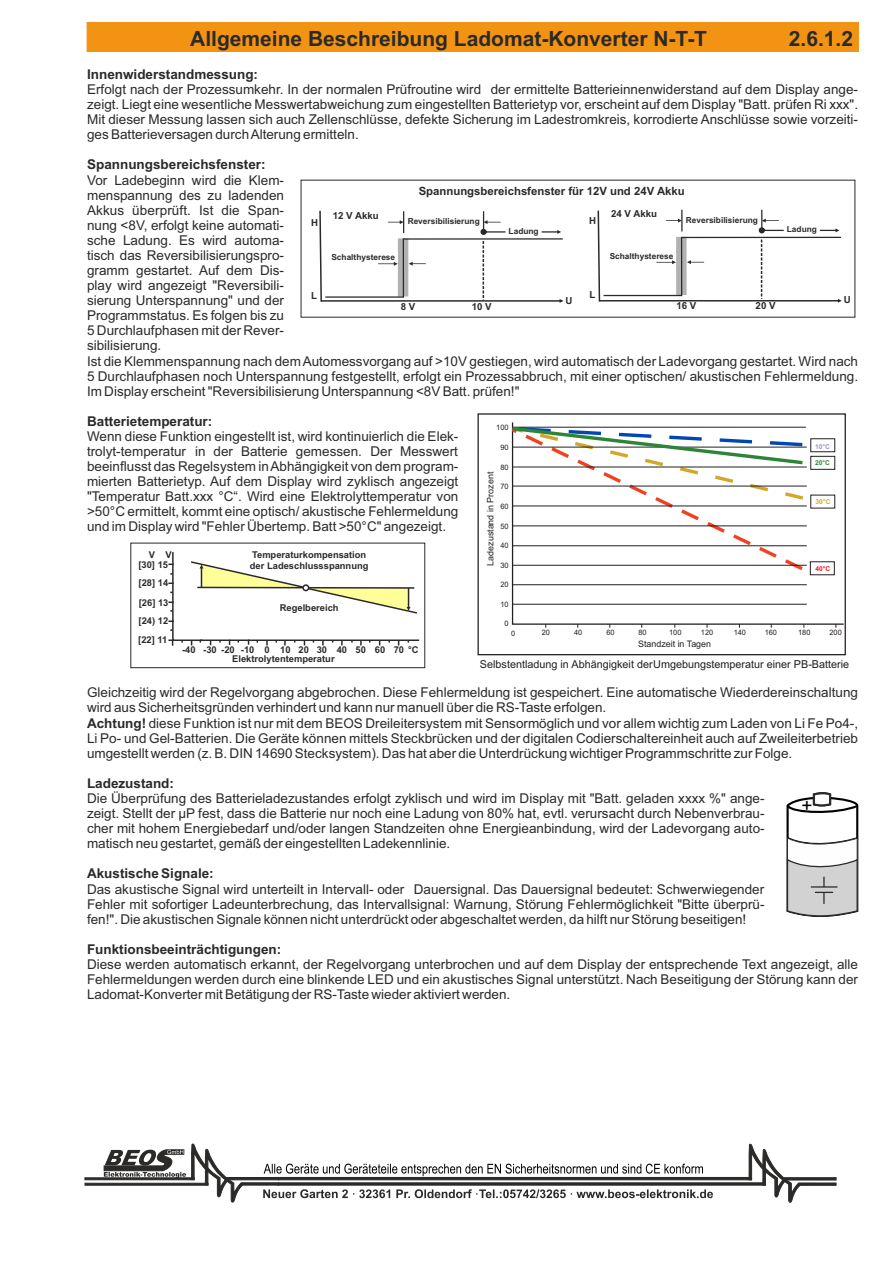
<style>
.page{position:relative;width:893px;height:1263px;background:#fff}
.page>*{position:absolute;margin:0;border:0;box-sizing:border-box;transform-origin:0 0}
.t1{font:700 21px "Arial";color:#2b2a29}
.t2{font:18.9px "Arial";color:#000}
.t3{font:13.5px/15.1px "Arial";color:#2b2a29;text-align:justify}
.t4{font:700 13.5px "Arial";color:#2b2a29}
.t5{font:700 11.4px "Arial";color:#2b2a29}
.t6{font:10.95px "Arial";color:#1d1f1f}
.t7{font:700 9.75px "Arial";color:#2b2a29}
.t8{font:700 9.3px/18.9px "Arial";color:#2b2a29}
.t9{font:9px "Arial";color:#231f20}
.t10{font:8.85px "Arial";color:#231f20}
.t11{font:700 8.25px "Arial";color:#2b2a29}
.t12{font:7.5px "Arial";color:#231f20}
.t13{font:700 6.75px "Arial";color:#9b95c9}
.t14{font:700 6.75px "Arial";color:#2f8939}
.t15{font:700 6.75px "Arial";color:#d3a629}
.t16{font:700 6.75px "Arial";color:#ed1c24}
.s1{font-weight:700}
</style>
<div class="page">
<div style="left:87px;top:22px;width:772px;height:30px;background:#f39314"></div>
<svg style="left:319px;top:211px;width:245px;height:92px"></svg>
<svg style="left:597px;top:210px;width:245px;height:93px"></svg>
<svg style="left:85px;top:1144px;width:751px;height:58px"></svg>
<div style="left:477px;top:413px;width:369px;height:242px;border:1px solid #231f20"></div>
<svg style="left:511px;top:421px;width:334px;height:204px"></svg>
<div style="left:810px;top:438px;width:25px;height:14px;border:1px solid #231f20"></div>
<div style="left:810px;top:456px;width:25px;height:14px;border:1px solid #231f20"></div>
<div style="left:810px;top:561px;width:25px;height:14px;border:1px solid #231f20"></div>
<hr style="left:513px;top:584px;width:294px;height:1px;background:#231f20">
<hr style="left:513px;top:604px;width:294px;height:1px;background:#231f20">
<svg style="left:511px;top:424px;width:296px;height:149px"></svg>
<svg style="left:168px;top:552px;width:252px;height:94px"></svg>
<svg style="left:302px;top:584px;width:7px;height:7px"></svg>
<div style="left:130px;top:543px;width:295px;height:125px;border:1px solid #2b2a29"></div>
<svg style="left:786px;top:792px;width:73px;height:125px"></svg>
<h1 class="t1" style="left:190px;top:31px;width:518px">Allgemeine Beschreibung Ladomat-Konverter N-T-T</h1>
<h1 class="t1" style="left:789px;top:31px;width:66px">2.6.1.2</h1>
<p class="t4" style="left:87px;top:69px;width:173px">Innenwiderstandmessung:</p>
<p class="t3" style="left:87px;top:83px;width:773px">Erfolgt nach der Prozessumkehr. In der normalen Prüfroutine wird der ermittelte Batterieinnenwiderstand auf dem Display ange&shy;zeigt. Liegt eine wesentliche Messwertabweichung zum eingestellten Batterietyp vor, erscheint auf dem Display "Batt. prüfen Ri xxx".<br>Mit dieser Messung lassen sich auch Zellenschlüsse, defekte Sicherung im Ladestromkreis, korrodierte Anschlüsse sowie vorzeiti&shy;ges Batterieversagen durch Alterung ermitteln.</p>
<p class="t4" style="left:87px;top:160px;width:180px">Spannungsbereichsfenster:</p>
<p class="t3" style="left:87px;top:173px;width:198px">Vor Ladebeginn wird die Klem&shy;menspannung des zu ladenden Akkus überprüft. Ist die Span&shy;nung &lt;8V, erfolgt keine automati&shy;sche Ladung. Es wird automa&shy;tisch das Reversibilisierungspro&shy;gramm gestartet. Auf dem Dis&shy;play wird angezeigt "Reversibili&shy;sierung Unterspannung" und der Programmstatus. Es folgen bis zu 5 Durchlaufphasen mit der Rever&shy;sibilisierung.</p>
<p class="t5" style="left:419px;top:187px;width:268px">Spannungsbereichsfenster für 12V und 24V Akku</p>
<p class="t7" style="left:333px;top:212px;width:47px">12 V Akku</p>
<p class="t7" style="left:611px;top:210px;width:47px">24 V Akku</p>
<p class="t11" style="left:331px;top:254px;width:65px">Schalthysterese</p>
<p class="t11" style="left:610px;top:253px;width:65px">Schalthysterese</p>
<p class="t11" style="left:408px;top:218px;width:74px">Reversibilisierung</p>
<p class="t11" style="left:686px;top:217px;width:74px">Reversibilisierung</p>
<p class="t11" style="left:509px;top:228px;width:32px">Ladung</p>
<p class="t11" style="left:787px;top:226px;width:32px">Ladung</p>
<p class="t7" style="left:311px;top:219px;width:9px">H</p>
<p class="t7" style="left:589px;top:217px;width:9px">H</p>
<p class="t7" style="left:311px;top:292px;width:7px">L</p>
<p class="t7" style="left:589px;top:290px;width:7px">L</p>
<p class="t7" style="left:401px;top:303px;width:16px">8 V</p>
<p class="t7" style="left:472px;top:303px;width:21px">10 V</p>
<p class="t7" style="left:676px;top:302px;width:21px">16 V</p>
<p class="t7" style="left:756px;top:302px;width:21px">20 V</p>
<p class="t7" style="left:565px;top:297px;width:9px">U</p>
<p class="t7" style="left:844px;top:296px;width:9px">U</p>
<p class="t3" style="left:87px;top:354px;width:772px">Ist die Klemmenspannung nach dem Automessvorgang auf &gt;10V gestiegen, wird automatisch der Ladevorgang gestartet. Wird nach 5 Durchlaufphasen noch Unterspannung festgestellt, erfolgt ein Prozessabbruch, mit einer optischen/ akustischen Fehlermeldung.<br>Im Display erscheint "Reversibilisierung Unterspannung &lt;8V Batt. prüfen!"</p>
<p class="t4" style="left:87px;top:416px;width:127px">Batterietemperatur:</p>
<p class="t3" style="left:87px;top:430px;width:373px">Wenn diese Funktion eingestellt ist, wird kontinuierlich die Elek&shy;trolyt-temperatur in der Batterie gemessen. Der Messwert beeinflusst das Regelsystem in Abhängigkeit von dem program&shy;mierten Batterietyp. Auf dem Display wird zyklisch angezeigt "Temperatur Batt.xxx °C“. Wird eine Elektrolyttemperatur von &gt;50°C ermittelt, kommt eine optisch/ akustische Fehlermeldung und im Display wird "Fehler Übertemp. Batt &gt;50°C" angezeigt.</p>
<p class="t8" style="left:149px;top:546px;width:24px">V V</p>
<p class="t8" style="left:138px;top:556px;width:31px;line-height:18.1px">[30] 15 [28] 14</p>
<p class="t8" style="left:138px;top:594px;width:32px;text-align:justify">[26] 13 [24) 12 [22] 11</p>
<p class="t8" style="left:250px;top:551px;width:120px;line-height:10.5px">Temperaturkompensation der Ladeschlussspannung</p>
<p class="t8" style="left:280px;top:599px;width:60px">Regelbereich</p>
<p class="t8" style="left:182px;top:641px;width:238px">-40 -30 -20 -10 0 10 20 30 40 50 60 70 °C</p>
<p class="t8" style="left:232px;top:650px;width:104px">Elektrolytentemperatur</p>
<p class="t12" style="left:496px;top:424px;width:14px">100</p>
<p class="t12" style="left:500px;top:444px;width:10px">90</p>
<p class="t12" style="left:500px;top:464px;width:10px">80</p>
<p class="t10" style="left:487px;top:566px;width:96px;rotate:-90deg">Ladezustand in Prozent</p>
<p class="t12" style="left:500px;top:483px;width:10px">70</p>
<p class="t12" style="left:500px;top:503px;width:10px">60</p>
<p class="t12" style="left:500px;top:523px;width:10px">50</p>
<p class="t12" style="left:500px;top:543px;width:10px">40</p>
<p class="t12" style="left:500px;top:562px;width:10px">30</p>
<p class="t12" style="left:500px;top:582px;width:10px">20</p>
<p class="t12" style="left:500px;top:601px;width:10px">10</p>
<p class="t12" style="left:504px;top:620px;width:6px">0</p>
<p class="t12" style="left:511px;top:630px;width:6px">0</p>
<p class="t13" style="left:815px;top:444px;width:16px">10°C</p>
<p class="t14" style="left:815px;top:460px;width:16px">20°C</p>
<p class="t15" style="left:816px;top:499px;width:16px">30°C</p>
<p class="t12" style="left:542px;top:630px;width:10px">20</p>
<p class="t12" style="left:574px;top:630px;width:10px">40</p>
<p class="t12" style="left:606px;top:630px;width:10px">60</p>
<p class="t12" style="left:638px;top:630px;width:10px">80</p>
<p class="t16" style="left:815px;top:566px;width:16px">40°C</p>
<p class="t12" style="left:669px;top:630px;width:14px">100</p>
<p class="t12" style="left:701px;top:630px;width:14px">120</p>
<p class="t12" style="left:734px;top:630px;width:14px">140</p>
<p class="t12" style="left:765px;top:630px;width:14px">160</p>
<p class="t12" style="left:798px;top:630px;width:14px">180</p>
<p class="t12" style="left:829px;top:630px;width:14px">200</p>
<p class="t9" style="left:638px;top:640px;width:74px">Standzeit in Tagen</p>
<p class="t6" style="left:480px;top:660px;width:371px">Selbstentladung in Abhängigkeit der Umgebungstemperatur einer PB-Batterie</p>
<p class="t3" style="left:87px;top:686px;width:772px">Gleichzeitig wird der Regelvorgang abgebrochen. Diese Fehlermeldung ist gespeichert. Eine automatische Wiederdereinschaltung wird aus Sicherheitsgründen verhindert und kann nur manuell über die RS-Taste erfolgen.</p>
<p class="t3" style="left:87px;top:716px;width:772px"><span class="s1">Achtung!</span> diese Funktion ist nur mit dem BEOS Dreileitersystem mit Sensormöglich und vor allem wichtig zum Laden von Li Fe Po4-, Li Po- und Gel-Batterien. Die Geräte können mittels Steckbrücken und der digitalen Codierschaltereinheit auch auf Zweileiterbetrieb umgestellt werden (z. B. DIN 14690 Stecksystem). Das hat aber die Unterdrückung wichtiger Programmschritte zur Folge.</p>
<p class="t4" style="left:87px;top:778px;width:89px">Ladezustand:</p>
<p class="t3" style="left:87px;top:792px;width:679px">Die Überprüfung des Batterieladezustandes erfolgt zyklisch und wird im Display mit "Batt. geladen xxxx %" ange&shy;zeigt. Stellt der µP fest, dass die Batterie nur noch eine Ladung von 80% hat, evtl. verursacht durch Nebenverbrau&shy;cher mit hohem Energiebedarf und/oder langen Standzeiten ohne Energieanbindung, wird der Ladevorgang auto&shy;matisch neu gestartet, gemäß der eingestellten Ladekennlinie.</p>
<p class="t4" style="left:87px;top:868px;width:128px">Akustische Signale:</p>
<p class="t3" style="left:87px;top:882px;width:679px">Das akustische Signal wird unterteilt in Intervall- oder Dauersignal. Das Dauersignal bedeutet: Schwerwiegender Fehler mit sofortiger Ladeunterbrechung, das Intervallsignal: Warnung, Störung Fehlermöglichkeit "Bitte überprü&shy;fen!". Die akustischen Signale können nicht unterdrückt oder abgeschaltet werden, da hilft nur Störung beseitigen!</p>
<p class="t4" style="left:87px;top:944px;width:196px">Funktionsbeeinträchtigungen:</p>
<h2 class="t2" style="left:802px;top:798px;width:12px">+</h2>
<p class="t3" style="left:87px;top:958px;width:772px">Diese werden automatisch erkannt, der Regelvorgang unterbrochen und auf dem Display der entsprechende Text angezeigt, alle Fehlermeldungen werden durch eine blinkende LED und ein akustisches Signal unterstützt. Nach Beseitigung der Störung kann der Ladomat-Konverter mit Betätigung der RS-Taste wieder aktiviert werden.</p>
</div>
